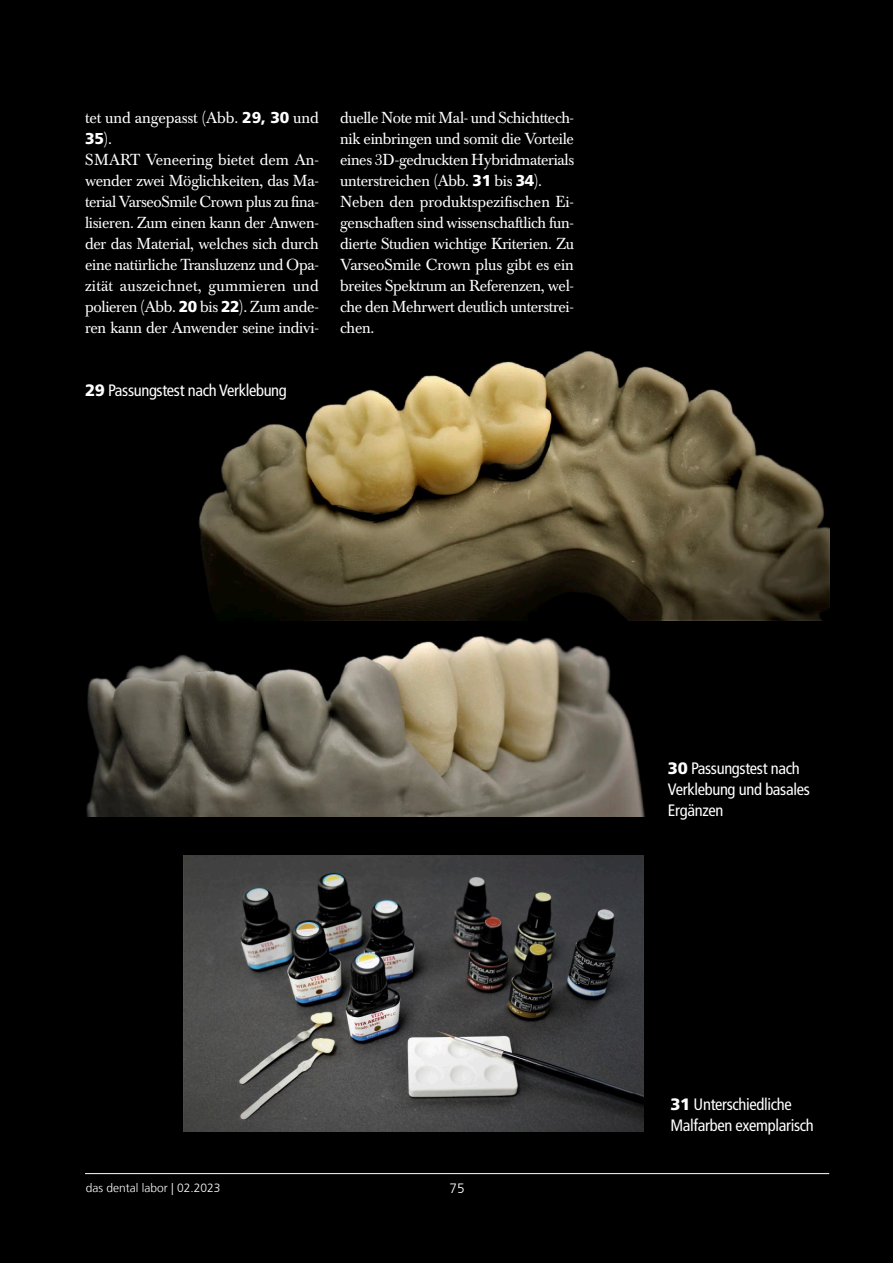
<style>
.page{position:relative;width:893px;height:1263px;background:#000}
.page>*{position:absolute;margin:0;border:0;box-sizing:border-box;transform-origin:0 0}
.t1{font:condensed 16.5px/21px "Frutiger LT Std";letter-spacing:-.02em;color:#fff}
.t2{font:15.75px/21px "Baskerville BE";letter-spacing:-.02em;color:#fff;text-align:justify}
.t3{font:900 15.75px "Frutiger LT Std";color:#fff}
.t4{font:300 13.5px "Frutiger LT Com";color:#fff}
.t5{font:300 12px "Frutiger LT Com";color:#fff}
.s1{font-family:"Frutiger LT Std";font-weight:900}
.s2{font-family:"Baskerville BE";font-weight:400}
.s3{font-weight:900;font-stretch:normal}
</style>
<div class="page">
<hr style="left:85px;top:1173px;width:744px;height:1px;background:#fff">
<img style="left:86px;top:635px;width:559px;height:181px">
<img style="left:198px;top:351px;width:631px;height:270px">
<img style="left:183px;top:856px;width:460px;height:275px">
<p class="t2" style="left:85px;top:108px;width:235px">tet und angepasst (Abb. <span class="s1">29, 30</span> und</p>
<p class="t3" style="left:85px;top:129px;width:29px">35<span class="s2">).</span></p>
<p class="t2" style="left:85px;top:150px;width:235px">SMART Veneering bietet dem An&shy;wender zwei Möglichkeiten, das Ma&shy;terial VarseoSmile Crown plus zu fina&shy;lisieren. Zum einen kann der Anwen&shy;der das Material, welches sich durch eine natürliche Transluzenz und Opa&shy;zität auszeichnet, gummieren und polieren (Abb. <span class="s1">20</span> bis <span class="s1">22</span>). Zum ande&shy;ren kann der Anwender seine indivi-</p>
<p class="t1" style="left:85px;top:380px;width:203px"><span class="s3">29</span> Passungstest nach Verklebung</p>
<p class="t2" style="left:340px;top:108px;width:235px;text-align:left">duelle Note mit Mal- und Schichttech&shy;nik einbringen und somit die Vorteile eines 3D-gedruckten Hybridmaterials unterstreichen (Abb. <span class="s1">31</span> bis <span class="s1">34</span>).<br>Neben den produktspezifischen Ei&shy;genschaften sind wissenschaftlich fun&shy;dierte Studien wichtige Kriterien. Zu VarseoSmile Crown plus gibt es ein breites Spektrum an Referenzen, wel&shy;che den Mehrwert deutlich unterstrei&shy;chen.</p>
<p class="t5" style="left:86px;top:1181px;width:136px">das dental labor | 02.2023</p>
<p class="t4" style="left:450px;top:1181px;width:17px">75</p>
<p class="t1" style="left:668px;top:758px;width:143px"><span class="s3">30</span> Passungstest nach<br>Verklebung und basales<br>Ergänzen</p>
<p class="t1" style="left:670px;top:1094px;width:145px"><span class="s3">31</span> Unterschiedliche<br>Malfarben exemplarisch</p>
</div>
